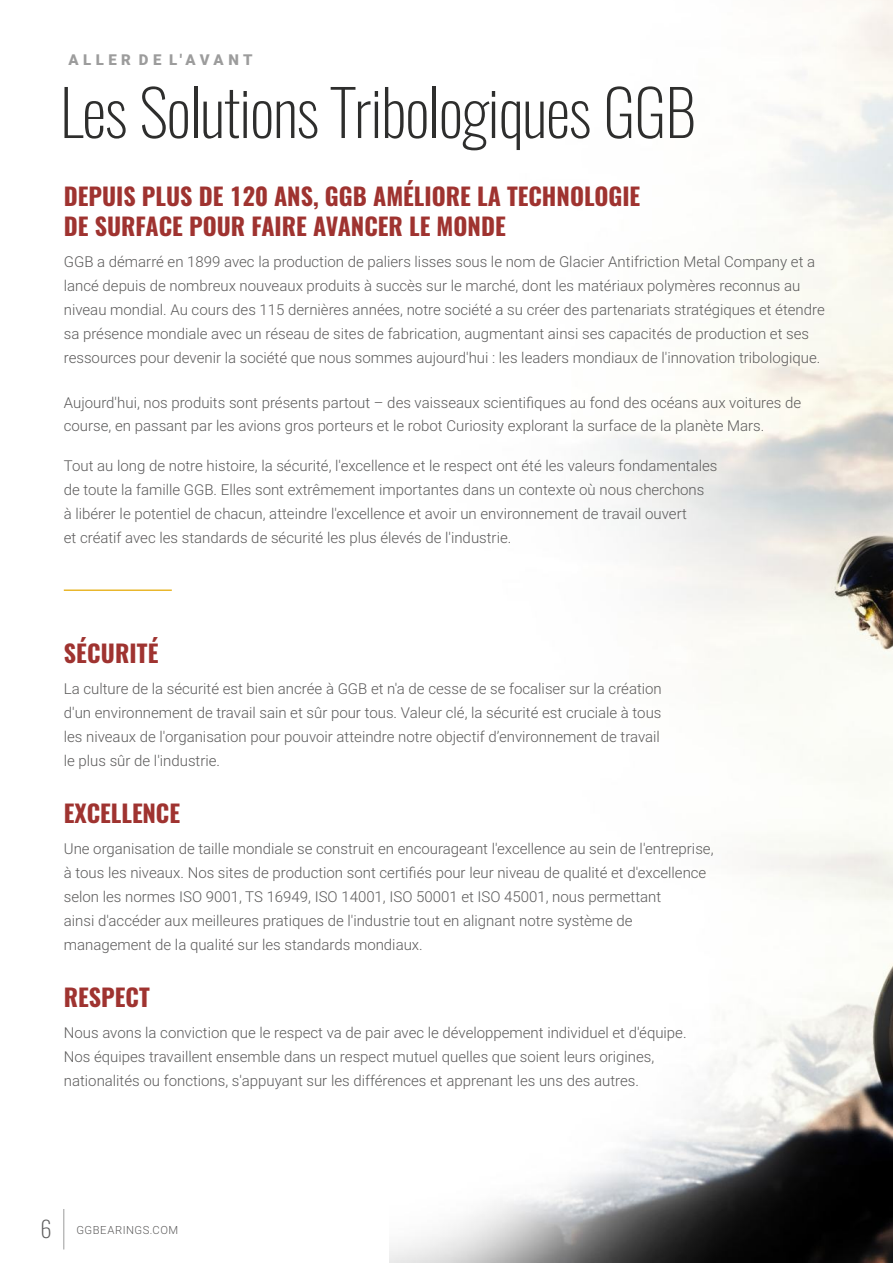
<style>
.page{position:relative;width:893px;height:1263px;background:#fff}
.page>*{position:absolute;margin:0;border:0;box-sizing:border-box;transform-origin:0 0}
.t1{font:200 63px "Oswald";letter-spacing:-.02em;color:#2e2e2d}
.t2{font:700 24px/30px "Oswald";color:#9f3330}
.t3{font:300 15px/24px "Roboto";color:#5c5b5b}
.t4{font:900 15px "Roboto";letter-spacing:.3em;color:#9c9c9c}
.t5{font:300 11.25px "Roboto";letter-spacing:.045em;color:#5c5b5b}
.s1{font-family:"Oswald";font-weight:200;font-size:22.5px}
</style>
<div class="page">
<img style="left:389px;top:0;width:504px;height:1263px">
<hr style="left:63px;top:1209px;width:1px;height:40px;background:#9c9c9c">
<hr style="left:64px;top:589px;width:108px;height:2px;background:#e9b72c">
<p class="t4" style="left:68px;top:54px;width:186px">ALLER DE L'AVANT</p>
<h1 class="t1" style="left:60px;top:69px;width:638px">Les Solutions Tribologiques GGB</h1>
<h2 class="t2" style="left:64px;top:182px;width:578px">DEPUIS PLUS DE 120 ANS, GGB AMÉLIORE LA TECHNOLOGIE<br>DE SURFACE POUR FAIRE AVANCER LE MONDE</h2>
<p class="t3" style="left:64px;top:251px;width:762px">GGB a démarré en 1899 avec la production de paliers lisses sous le nom de Glacier Antifriction Metal Company et a lancé depuis de nombreux nouveaux produits à succès sur le marché, dont les matériaux polymères reconnus au niveau mondial. Au cours des 115 dernières années, notre société a su créer des partenariats stratégiques et étendre sa présence mondiale avec un réseau de sites de fabrication, augmentant ainsi ses capacités de production et ses ressources pour devenir la société que nous sommes aujourd'hui : les leaders mondiaux de l'innovation tribologique.</p>
<p class="t3" style="left:64px;top:392px;width:739px">Aujourd'hui, nos produits sont présents partout – des vaisseaux scientifiques au fond des océans aux voitures de course, en passant par les avions gros porteurs et le robot Curiosity explorant la surface de la planète Mars.</p>
<p class="t3" style="left:64px;top:455px;width:655px">Tout au long de notre histoire, la sécurité, l'excellence et le respect ont été les valeurs fondamentales de toute la famille GGB. Elles sont extrêmement importantes dans un contexte où nous cherchons<br>à libérer le potentiel de chacun, atteindre l'excellence et avoir un environnement de travail ouvert<br>et créatif avec les standards de sécurité les plus élevés de l'industrie.</p>
<h2 class="t2" style="left:64px;top:638px;width:96px">SÉCURITÉ</h2>
<p class="t3" style="left:64px;top:678px;width:600px">La culture de la sécurité est bien ancrée à GGB et n'a de cesse de se focaliser sur la création d'un environnement de travail sain et sûr pour tous. Valeur clé, la sécurité est cruciale à tous les niveaux de l'organisation pour pouvoir atteindre notre objectif d’environnement de travail le plus sûr de l'industrie.</p>
<h2 class="t2" style="left:64px;top:798px;width:118px">EXCELLENCE</h2>
<p class="t3" style="left:64px;top:838px;width:651px">Une organisation de taille mondiale se construit en encourageant l'excellence au sein de l'entreprise, à tous les niveaux. Nos sites de production sont certifiés pour leur niveau de qualité et d'excellence selon les normes ISO 9001, TS 16949, ISO 14001, ISO 50001 et ISO 45001, nous permettant<br>ainsi d'accéder aux meilleures pratiques de l'industrie tout en alignant notre système de management de la qualité sur les standards mondiaux.</p>
<h2 class="t2" style="left:64px;top:982px;width:87px">RESPECT</h2>
<p class="t3" style="left:64px;top:1022px;width:624px">Nous avons la conviction que le respect va de pair avec le développement individuel et d'équipe.<br>Nos équipes travaillent ensemble dans un respect mutuel quelles que soient leurs origines, nationalités ou fonctions, s'appuyant sur les différences et apprenant les uns des autres.</p>
<p class="t5" style="left:40px;top:1226px;width:139px"><span class="s1">6</span> GGBEARINGS.COM</p>
</div>
